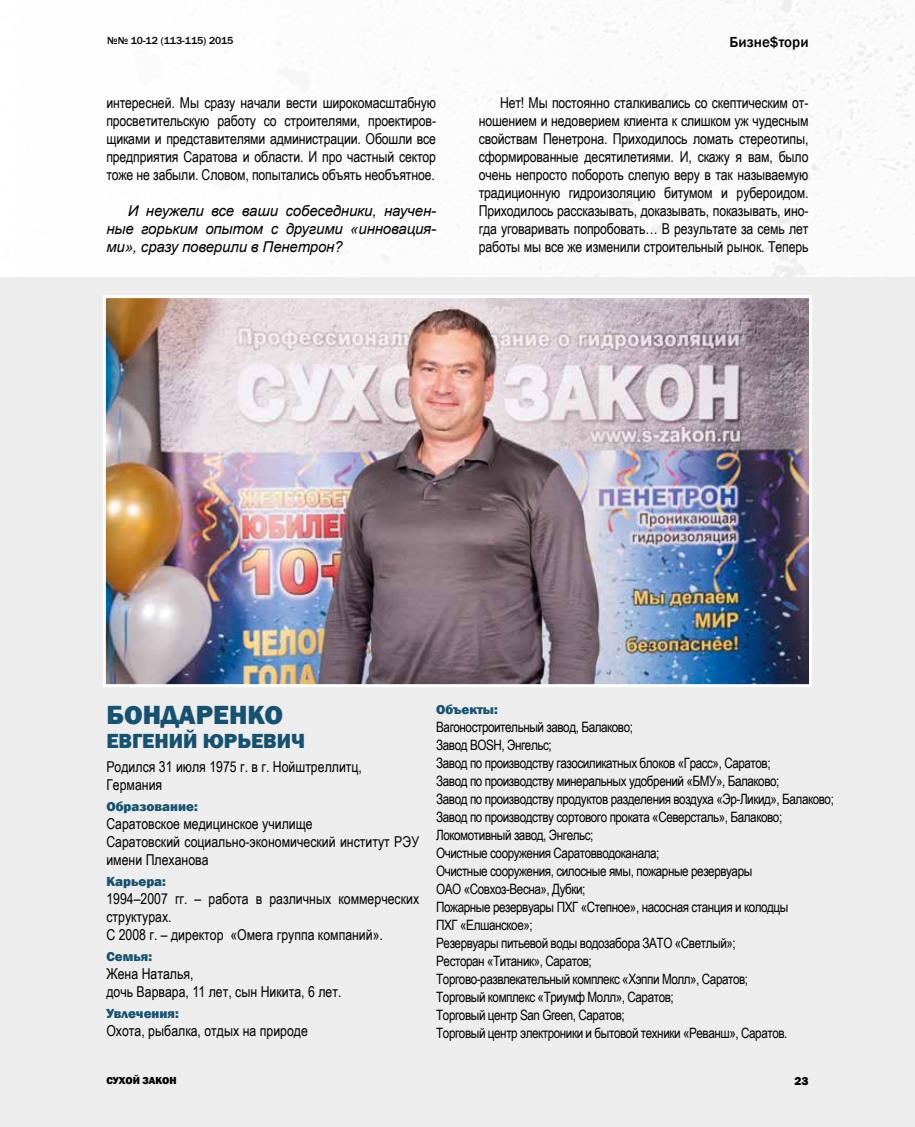
<style>
.page{position:relative;width:915px;height:1127px;background:#fff}
.page>*{position:absolute;margin:0;border:0;box-sizing:border-box;transform-origin:0 0}
.t1{font:800 27px "Franklin Gothic";color:#155270}
.t2{font:800 21px "Franklin Gothic";color:#155270}
.t3{font:15px/18px "Arial Narrow";color:#000}
.t4{font:italic 15px/18px "Arial";letter-spacing:-.01em;color:#000;text-align:justify}
.t5{font:500 15px "Franklin Gothic";color:#000}
.t6{font:14.25px/18px "Arial Narrow";letter-spacing:-.03em;color:#000}
.t7{font:800 13.5px "Franklin Gothic";color:#155270}
.t8{font:800 12px "Franklin Gothic";color:#000}
.t9{font:500 10.5px "Franklin Gothic";color:#000}
.t10{font:800 10.5px "Franklin Gothic";color:#000}
</style>
<div class="page">
<div style="left:0;top:277px;width:914px;height:850px;background:#ededee"></div>
<img style="left:107px;top:299px;width:700px;height:384px">
<div style="left:103px;top:295px;width:708px;height:392px;border:3px solid #fff"></div>
<p class="t9" style="left:107px;top:34px;width:128px">№№ 10-12 (113-115) 2015</p>
<p class="t5" style="left:729px;top:33px;width:80px">Бизне$тори</p>
<p class="t3" style="left:106px;top:93px;width:331px;text-align:justify">интересней. Мы сразу начали вести широкомасштабную просветительскую работу со строителями, проектиров&shy;щиками и представителями администрации. Обошли все предприятия Саратова и области. И про частный сектор тоже не забыли. Словом, попытались объять необъятное.</p>
<p class="t4" style="left:106px;top:202px;width:331px;text-indent:21px">И неужели все ваши собеседники, научен&shy;ные горьким опытом с другими «инновация&shy;ми», сразу поверили в Пенетрон?</p>
<p class="t3" style="left:478px;top:93px;width:331px;text-align:justify;text-indent:21px">Нет! Мы постоянно сталкивались со скептическим от&shy;ношением и недоверием клиента к слишком уж чудесным свойствам Пенетрона. Приходилось ломать стереотипы, сформированные десятилетиями. И, скажу я вам, было очень непросто побороть слепую веру в так называемую традиционную гидроизоляцию битумом и рубероидом.<br>Приходилось рассказывать, доказывать, показывать, ино&shy;гда уговаривать попробовать… В результате за семь лет работы мы все же изменили строительный рынок. Теперь</p>
<h1 class="t1" style="left:106px;top:697px;width:178px">БОНДАРЕНКО</h1>
<h2 class="t2" style="left:106px;top:727px;width:200px">ЕВГЕНИЙ ЮРЬЕВИЧ</h2>
<p class="t3" style="left:106px;top:757px;width:257px">Родился 31 июля 1975 г. в г. Нойштреллитц,<br>Германия</p>
<p class="t7" style="left:106px;top:797px;width:93px">Образование:</p>
<p class="t3" style="left:106px;top:814px;width:314px">Саратовское медицинское училище<br>Саратовский социально-экономический институт РЭУ имени Плеханова</p>
<p class="t7" style="left:106px;top:872px;width:61px">Карьера:</p>
<p class="t3" style="left:106px;top:889px;width:314px">1994–2007 гг. – работа в различных коммерческих структурах.<br>С 2008 г. – директор «Омега группа компаний».</p>
<p class="t7" style="left:106px;top:947px;width:47px">Семья:</p>
<p class="t3" style="left:106px;top:964px;width:236px">Жена Наталья,<br>дочь Варвара, 11 лет, сын Никита, 6 лет.</p>
<p class="t7" style="left:106px;top:1004px;width:74px">Увлечения:</p>
<p class="t3" style="left:106px;top:1021px;width:203px">Охота, рыбалка, отдых на природе</p>
<p class="t7" style="left:436px;top:701px;width:63px">Объекты:</p>
<p class="t6" style="left:436px;top:718px;width:399px">Вагоностроительный завод, Балаково;<br>Завод BOSH, Энгельс;<br>Завод по производству газосиликатных блоков «Грасс», Саратов;<br>Завод по производству минеральных удобрений «БМУ», Балаково;<br>Завод по производству продуктов разделения воздуха «Эр-Ликид», Балаково; Завод по производству сортового проката «Северсталь», Балаково; Локомотивный завод, Энгельс;<br>Очистные сооружения Саратовводоканала;<br>Очистные сооружения, силосные ямы, пожарные резервуары<br>ОАО «Совхоз-Весна», Дубки;<br>Пожарные резервуары ПХГ «Степное», насосная станция и колодцы<br>ПХГ «Елшанское»;<br>Резервуары питьевой воды водозабора ЗАТО «Светлый»;<br>Ресторан «Титаник», Саратов;<br>Торгово-развлекательный комплекс «Хэппи Молл», Саратов;<br>Торговый комплекс «Триумф Молл», Саратов;<br>Торговый центр San Green, Саратов;<br>Торговый центр электроники и бытовой техники «Реванш», Саратов.</p>
<p class="t10" style="left:106px;top:1074px;width:72px">СУХОЙ ЗАКОН</p>
<p class="t8" style="left:794px;top:1073px;width:16px">23</p>
</div>
